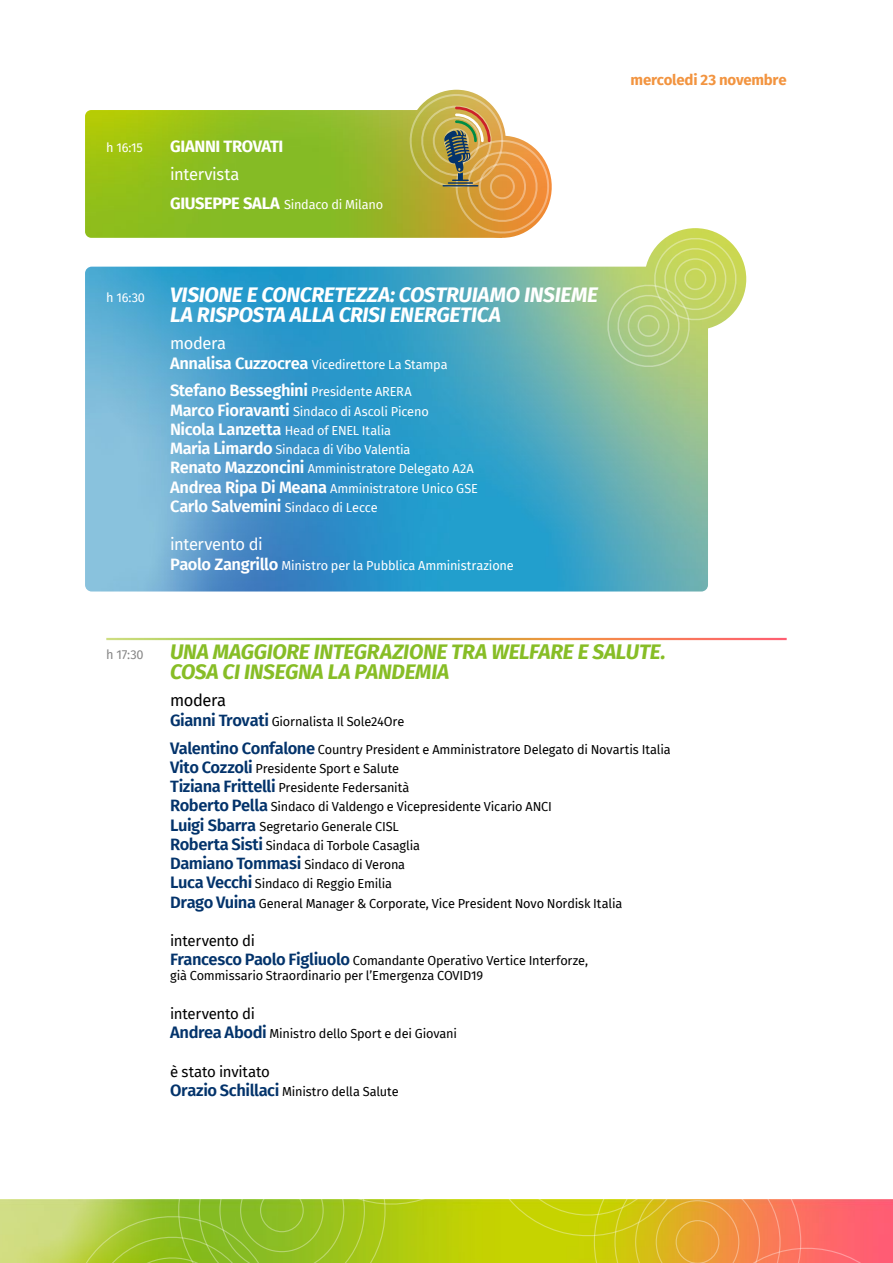
<style>
.page{position:relative;width:893px;height:1263px;background:#fff}
.page>*{position:absolute;margin:0;border:0;box-sizing:border-box;transform-origin:0 0}
.t1{font:italic 700 21px/19.2px "Fira Sans";letter-spacing:-.015em;color:#fff}
.t2{font:italic 700 21px/19.2px "Fira Sans";letter-spacing:-.015em;color:#87bd26}
.t3{font:600 16.5px "Fira Sans";letter-spacing:-.025em;color:#fff}
.t4{font:16.5px "Fira Sans";letter-spacing:-.025em;color:#fff}
.t5{font:700 16.5px "Fira Sans";letter-spacing:-.025em;color:#fff}
.t6{font:16.5px "Fira Sans";letter-spacing:-.025em;color:#000}
.t7{font:15px "Fira Sans";letter-spacing:-.02em;color:#000}
.t8{font:700 15px "Fira Sans";letter-spacing:-.015em;color:#f29440}
.t9{font:12.75px/19.2px "Fira Sans";letter-spacing:-.015em;color:#000}
.t10{font:12.75px/19.2px "Fira Sans";letter-spacing:-.015em;color:#fff}
.t11{font:12.75px "Fira Sans";color:#878787}
.s1{font-weight:700;font-size:16.5px}
.s2{font-weight:400;font-style:normal;font-size:12.75px}
.s3{font-weight:600;font-size:16.5px}
.s4{font-weight:400;font-size:12.75px}
.s5{font-weight:600;font-size:16.5px;color:#03336b}
</style>
<div class="page">
<img style="left:0;top:1199px;width:69px;height:64px">
<svg style="left:69px;top:1199px;width:824px;height:64px;background:#c2b42c"></svg>
<img style="left:85px;top:267px;width:623px;height:324px">
<img style="left:676px;top:228px;width:71px;height:76px">
<svg style="left:602px;top:232px;width:138px;height:137px"></svg>
<img style="left:85px;top:110px;width:363px;height:128px">
<img style="left:448px;top:235px;width:71px;height:3px">
<img style="left:402px;top:110px;width:4px;height:87px">
<svg style="left:406px;top:89px;width:146px;height:146px"></svg>
<p class="t10" style="left:106px;top:138px;width:38px">h 16:15</p>
<p class="t5" style="left:170px;top:132px;width:115px">GIANNI TROVATI</p>
<p class="t4" style="left:170px;top:162px;width:71px">intervista</p>
<p class="t10" style="left:170px;top:194px;width:215px"><span class="s1">GIUSEPPE SALA</span> Sindaco di Milano</p>
<h1 class="t1" style="left:170px;top:284px;width:429px;text-indent:-64px"><span class="s2">h 16:30</span> VISIONE E CONCRETEZZA: COSTRUIAMO INSIEME<br>LA RISPOSTA ALLA CRISI ENERGETICA</h1>
<p class="t4" style="left:170px;top:331px;width:58px">modera</p>
<p class="t10" style="left:170px;top:354px;width:279px"><span class="s3">Annalisa Cuzzocrea</span> Vicedirettore La Stampa</p>
<p class="t3" style="left:170px;top:377px;width:243px">Stefano Besseghini <span class="s4">Presidente ARERA</span></p>
<p class="t10" style="left:170px;top:401px;width:309px"><span class="s3">Marco Fioravanti</span> Sindaco di Ascoli Piceno<br><span class="s3">Nicola Lanzetta</span> Head of ENEL Italia<br><span class="s3">Maria Limardo</span> Sindaca di Vibo Valentia<br><span class="s3">Renato Mazzoncini</span> Amministratore Delegato A2A <span class="s3">Andrea Ripa Di Meana</span> Amministratore Unico GSE</p>
<p class="t3" style="left:170px;top:493px;width:209px">Carlo Salvemini <span class="s4">Sindaco di Lecce</span></p>
<p class="t4" style="left:170px;top:532px;width:94px">intervento di</p>
<p class="t10" style="left:170px;top:555px;width:345px"><span class="s3">Paolo Zangrillo</span> Ministro per la Pubblica Amministrazione</p>
<p class="t8" style="left:631px;top:67px;width:158px">mercoledi 23 novembre</p>
<p class="t11" style="left:106px;top:645px;width:39px">h 17:30</p>
<h1 class="t2" style="left:170px;top:641px;width:497px">UNA MAGGIORE INTEGRAZIONE TRA WELFARE E SALUTE.<br>COSA CI INSEGNA LA PANDEMIA</h1>
<p class="t6" style="left:170px;top:688px;width:58px">modera</p>
<p class="t9" style="left:170px;top:707px;width:502px;line-height:27.8px"><span class="s5">Gianni Trovati</span> Giornalista Il Sole24Ore<br><span class="s5">Valentino Confalone</span> Country President e Amministratore Delegato di Novartis Italia</p>
<p class="t9" style="left:170px;top:758px;width:454px"><span class="s5">Vito Cozzoli</span> Presidente Sport e Salute<br><span class="s5">Tiziana Frittelli</span> Presidente Federsanità<br><span class="s5">Roberto Pella</span> Sindaco di Valdengo e Vicepresidente Vicario ANCI<br><span class="s5">Luigi Sbarra</span> Segretario Generale CISL<br><span class="s5">Roberta Sisti</span> Sindaca di Torbole Casaglia<br><span class="s5">Damiano Tommasi</span> Sindaco di Verona<br><span class="s5">Luca Vecchi</span> Sindaco di Reggio Emilia<br><span class="s5">Drago Vuina</span> General Manager &amp; Corporate, Vice President Novo Nordisk Italia</p>
<p class="t7" style="left:170px;top:929px;width:86px">intervento di</p>
<p class="t9" style="left:170px;top:953px;width:419px;line-height:15px"><span class="s5">Francesco Paolo Figliuolo</span> Comandante Operativo Vertice Interforze, già Commissario Straordinario per l’Emergenza COVID19</p>
<p class="t7" style="left:170px;top:1002px;width:86px">intervento di</p>
<p class="t9" style="left:170px;top:1024px;width:288px"><span class="s5">Andrea Abodi</span> Ministro dello Sport e dei Giovani</p>
<p class="t7" style="left:170px;top:1060px;width:101px">è stato invitato</p>
<p class="t9" style="left:170px;top:1081px;width:230px"><span class="s5">Orazio Schillaci</span> Ministro della Salute</p>
</div>
